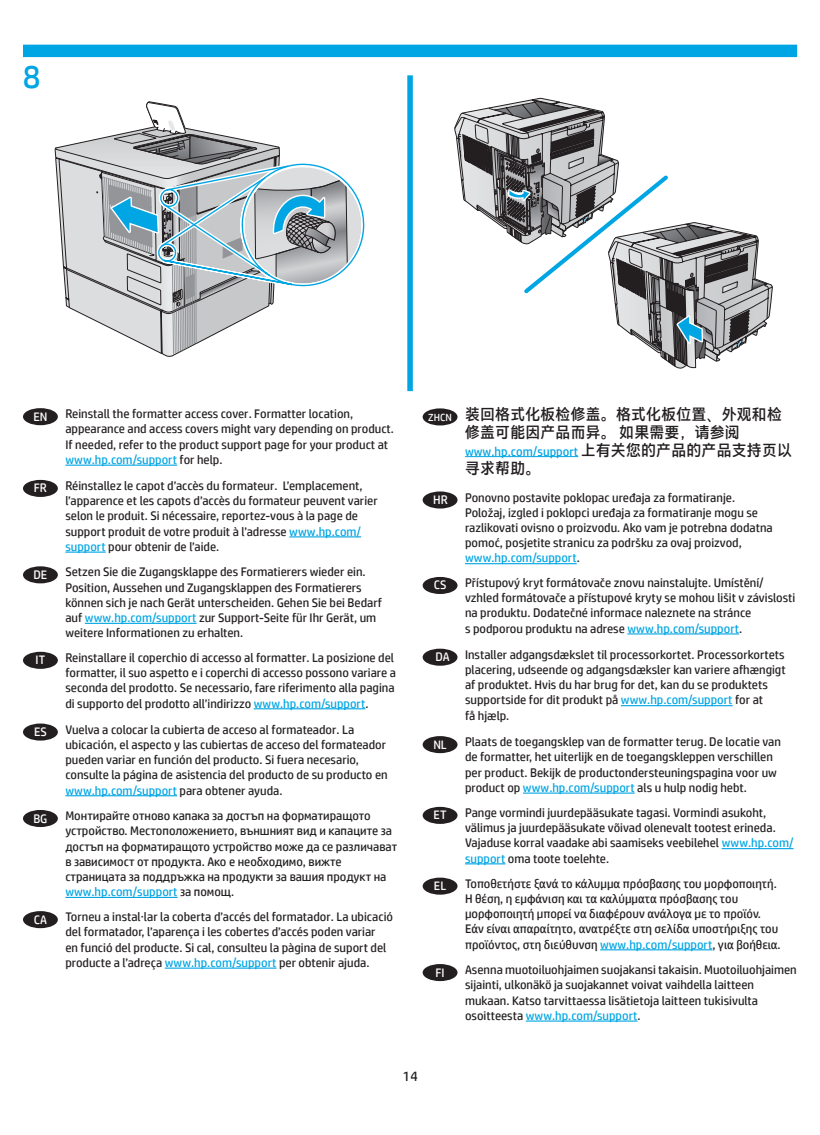
<style>
.page{position:relative;width:820px;height:1135px;background:#fff}
.page>*{position:absolute;margin:0;border:0;box-sizing:border-box;transform-origin:0 0}
.t1{font:33.25px "HP Simplified";color:#00a5e3}
.t2{font:15.58px/18px "HP Simplified Hans";color:#231f20;text-align:center}
.t3{font:13.83px "HP Simplified";color:#231f20}
.t4{font:12.42px/15.2px "HP Simplified";color:#231f20}
.t5{font:12.42px "HP Simplified Hans";color:#00a5e3}
.t6{font:12.25px "HP Simplified";color:#fff}
.s1{color:#00a5e3}
.s2{font-family:"HP Simplified";font-size:10.33px;color:#fff}
.s3{font-size:15.58px;color:#231f20}
</style>
<div class="page">
<div style="left:407px;top:75px;width:5px;height:316px;background:#00a5e3"></div>
<div style="left:23px;top:45px;width:773px;height:12px;background:#00a5e3"></div>
<svg style="left:55px;top:102px;width:310px;height:255px"></svg>
<svg style="left:454px;top:98px;width:318px;height:271px"></svg>
<div style="left:23px;top:408px;width:35px;height:17px;background:#231f20;border-radius:50%"></div>
<hr style="left:65px;top:464px;width:112px;height:1px;background:#00a5e3">
<div style="left:23px;top:480px;width:35px;height:17px;background:#231f20;border-radius:50%"></div>
<hr style="left:289px;top:536px;width:72px;height:1px;background:#00a5e3">
<hr style="left:65px;top:551px;width:41px;height:1px;background:#00a5e3">
<div style="left:23px;top:566px;width:35px;height:17px;background:#231f20;border-radius:50%"></div>
<hr style="left:85px;top:622px;width:111px;height:2px;background:#00a5e3">
<div style="left:23px;top:651px;width:35px;height:18px;background:#231f20;border-radius:50%"></div>
<hr style="left:253px;top:708px;width:112px;height:1px;background:#00a5e3">
<div style="left:23px;top:723px;width:35px;height:17px;background:#231f20;border-radius:50%"></div>
<hr style="left:65px;top:795px;width:112px;height:1px;background:#00a5e3">
<div style="left:23px;top:810px;width:35px;height:17px;background:#231f20;border-radius:50%"></div>
<hr style="left:65px;top:896px;width:112px;height:2px;background:#00a5e3">
<div style="left:23px;top:911px;width:35px;height:17px;background:#231f20;border-radius:50%"></div>
<hr style="left:165px;top:967px;width:111px;height:1px;background:#00a5e3">
<div style="left:422px;top:408px;width:35px;height:17px;background:#231f20;border-radius:50%"></div>
<hr style="left:465px;top:456px;width:113px;height:1px;background:#00a5e3">
<div style="left:422px;top:491px;width:35px;height:17px;background:#231f20;border-radius:50%"></div>
<hr style="left:465px;top:563px;width:111px;height:1px;background:#00a5e3">
<div style="left:422px;top:577px;width:35px;height:17px;background:#231f20;border-radius:50%"></div>
<hr style="left:627px;top:633px;width:111px;height:1px;background:#00a5e3">
<div style="left:422px;top:648px;width:35px;height:17px;background:#231f20;border-radius:50%"></div>
<hr style="left:620px;top:705px;width:112px;height:1px;background:#00a5e3">
<div style="left:422px;top:736px;width:35px;height:17px;background:#231f20;border-radius:50%"></div>
<hr style="left:522px;top:792px;width:112px;height:1px;background:#00a5e3">
<div style="left:422px;top:806px;width:35px;height:17px;background:#231f20;border-radius:50%"></div>
<hr style="left:721px;top:848px;width:72px;height:1px;background:#00a5e3">
<hr style="left:465px;top:863px;width:40px;height:1px;background:#00a5e3">
<div style="left:422px;top:877px;width:35px;height:17px;background:#231f20;border-radius:50%"></div>
<hr style="left:600px;top:949px;width:112px;height:1px;background:#00a5e3">
<div style="left:422px;top:964px;width:35px;height:17px;background:#231f20;border-radius:50%"></div>
<hr style="left:525px;top:1020px;width:112px;height:1px;background:#00a5e3">
<h1 class="t1" style="left:23px;top:54px;width:19px">8</h1>
<p class="t6" style="left:33px;top:408px;width:16px">EN</p>
<p class="t4" style="left:65px;top:406px;width:330px">Reinstall the formatter access cover. Formatter location, appearance and access covers might vary depending on product.<br>If needed, refer to the product support page for your product at <span class="s1">www.hp.com/support</span> for help.</p>
<p class="t6" style="left:34px;top:480px;width:15px">FR</p>
<p class="t4" style="left:65px;top:478px;width:314px">Réinstallez le capot d’accès du formateur. L’emplacement, l’apparence et les capots d’accès du formateur peuvent varier selon le produit. Si nécessaire, reportez-vous à la page de support produit de votre produit à l’adresse <span class="s1">www.hp.com/ support</span> pour obtenir de l’aide.</p>
<p class="t6" style="left:33px;top:566px;width:15px">DE</p>
<p class="t4" style="left:65px;top:564px;width:318px">Setzen Sie die Zugangsklappe des Formatierers wieder ein.<br>Position, Aussehen und Zugangsklappen des Formatierers können sich je nach Gerät unterscheiden. Gehen Sie bei Bedarf auf <span class="s1">www.hp.com/support</span> zur Support-Seite für Ihr Gerät, um weitere Informationen zu erhalten.</p>
<p class="t6" style="left:36px;top:652px;width:11px">IT</p>
<p class="t4" style="left:65px;top:649px;width:332px">Reinstallare il coperchio di accesso al formatter. La posizione del formatter, il suo aspetto e i coperchi di accesso possono variare a seconda del prodotto. Se necessario, fare riferimento alla pagina di supporto del prodotto all’indirizzo <span class="s1">www.hp.com/support</span>.</p>
<p class="t6" style="left:34px;top:723px;width:14px">ES</p>
<p class="t4" style="left:65px;top:721px;width:324px">Vuelva a colocar la cubierta de acceso al formateador. La ubicación, el aspecto y las cubiertas de acceso del formateador pueden variar en función del producto. Si fuera necesario, consulte la página de asistencia del producto de su producto en <span class="s1">www.hp.com/support</span> para obtener ayuda.</p>
<p class="t6" style="left:33px;top:810px;width:15px">BG</p>
<p class="t4" style="left:65px;top:808px;width:333px">Монтирайте отново капака за достъп на форматиращото устройство. Местоположението, външният вид и капаците за достъп на форматиращото устройство може да се различават в зависимост от продукта. Ако е необходимо, вижте страницата за поддръжка на продукти за вашия продукт на <span class="s1">www.hp.com/support</span> за помощ.</p>
<p class="t6" style="left:34px;top:911px;width:15px">CA</p>
<p class="t4" style="left:65px;top:909px;width:329px">Torneu a instal·lar la coberta d’accés del formatador. La ubicació del formatador, l’aparença i les cobertes d’accés poden variar<br>en funció del producte. Si cal, consulteu la pàgina de suport del producte a l’adreça <span class="s1">www.hp.com/support</span> per obtenir ajuda.</p>
<p class="t2" style="left:428px;top:405px;width:355px"><span class="s2">ZHCN</span> 装回格式化板检修盖。格式化板位置、外观和检修盖可能因产品而异。 如果需要，请参阅</p>
<p class="t5" style="left:465px;top:445px;width:328px">www.hp.com/support <span class="s3">上有关您的产品的产品支持页以</span></p>
<p class="t2" style="left:465px;top:459px;width:77px">寻求帮助。</p>
<p class="t6" style="left:433px;top:492px;width:16px">HR</p>
<p class="t4" style="left:465px;top:489px;width:309px">Ponovno postavite poklopac uređaja za formatiranje.<br>Položaj, izgled i poklopci uređaja za formatiranje mogu se razlikovati ovisno o proizvodu. Ako vam je potrebna dodatna pomoć, posjetite stranicu za podršku za ovaj proizvod, <span class="s1">www.hp.com/support</span>.</p>
<p class="t6" style="left:433px;top:577px;width:14px">CS</p>
<p class="t4" style="left:465px;top:575px;width:331px">Přístupový kryt formátovače znovu nainstalujte. Umístění/ vzhled formátovače a přístupové kryty se mohou lišit v závislosti na produktu. Dodatečné informace naleznete na stránce<br>s podporou produktu na adrese <span class="s1">www.hp.com/support</span>.</p>
<p class="t4" style="left:465px;top:646px;width:322px;text-indent:-30px"><sub>DA</sub> Installer adgangsdækslet til processorkortet. Processorkortets placering, udseende og adgangsdæksler kan variere afhængigt af produktet. Hvis du har brug for det, kan du se produktets supportside for dit produkt på <span class="s1">www.hp.com/support</span> for at<br>få hjælp.</p>
<p class="t6" style="left:433px;top:736px;width:15px">NL</p>
<p class="t4" style="left:465px;top:734px;width:317px">Plaats de toegangsklep van de formatter terug. De locatie van de formatter, het uiterlijk en de toegangskleppen verschillen per product. Bekijk de productondersteuningspagina voor uw product op <span class="s1">www.hp.com/support</span> als u hulp nodig hebt.</p>
<p class="t6" style="left:433px;top:807px;width:14px">ET</p>
<p class="t4" style="left:465px;top:804px;width:330px">Pange vormindi juurdepääsukate tagasi. Vormindi asukoht, välimus ja juurdepääsukate võivad olenevalt tootest erineda.<br>Vajaduse korral vaadake abi saamiseks veebilehel <span class="s1">www.hp.com/ support</span> oma toote toelehte.</p>
<p class="t6" style="left:434px;top:877px;width:14px">EL</p>
<p class="t4" style="left:465px;top:875px;width:317px">Τοποθετήστε ξανά το κάλυμμα πρόσβασης του μορφοποιητή.<br>Η θέση, η εμφάνιση και τα καλύμματα πρόσβασης του μορφοποιητή μπορεί να διαφέρουν ανάλογα με το προϊόν.<br>Εάν είναι απαραίτητο, ανατρέξτε στη σελίδα υποστήριξης του προϊόντος, στη διεύθυνση <span class="s1">www.hp.com/support</span>, για βοήθεια.</p>
<p class="t6" style="left:435px;top:964px;width:11px">FI</p>
<p class="t4" style="left:465px;top:962px;width:333px">Asenna muotoiluohjaimen suojakansi takaisin. Muotoiluohjaimen sijainti, ulkonäkö ja suojakannet voivat vaihdella laitteen mukaan. Katso tarvittaessa lisätietoja laitteen tukisivulta osoitteesta <span class="s1">www.hp.com/support</span>.</p>
<p class="t3" style="left:403px;top:1066px;width:16px">14</p>
</div>
